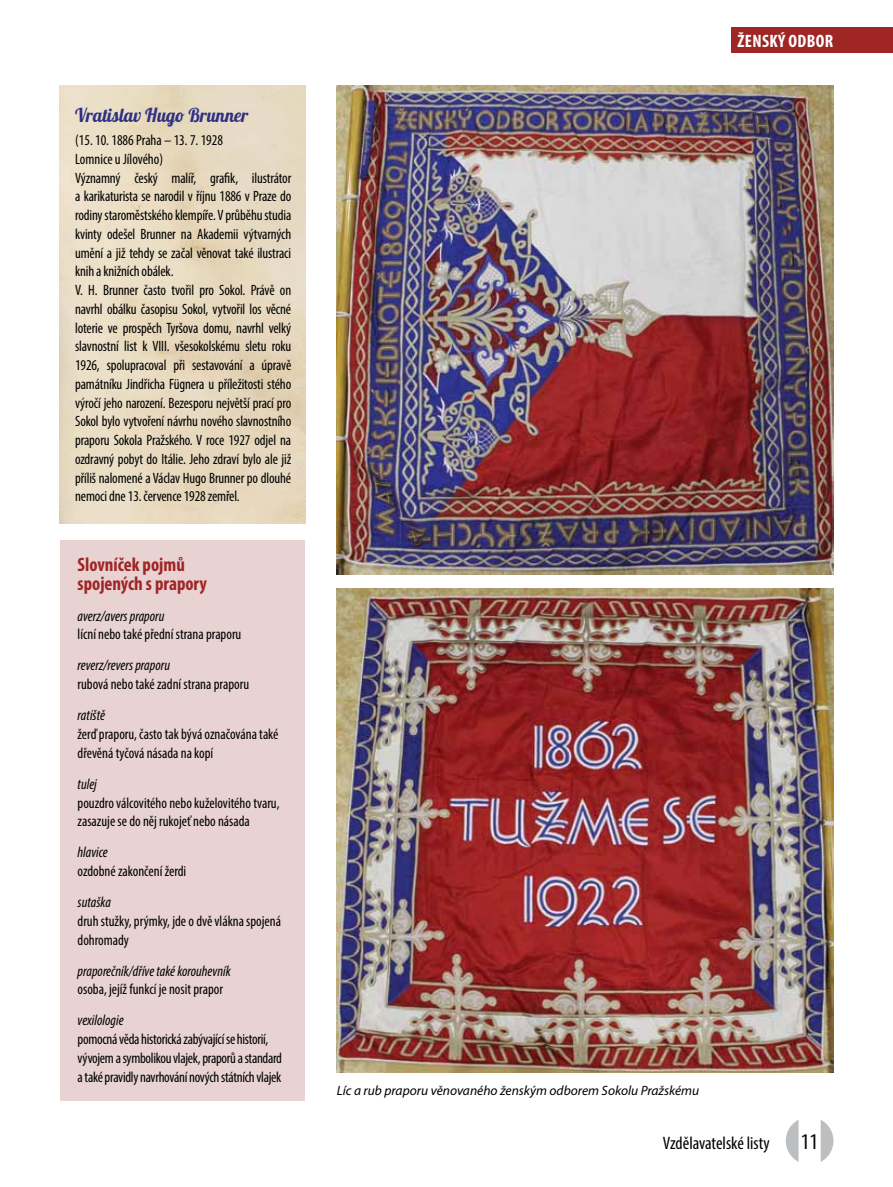
<style>
.page{position:relative;width:893px;height:1187px;background:#fff}
.page>*{position:absolute;margin:0;border:0;box-sizing:border-box;transform-origin:0 0}
.t1{font:condensed 22.5px "Myriad Pro";color:#000}
.t2{font:700 condensed 19.5px/18.8px "Myriad Pro";color:#a02525}
.t3{font:18.75px "Lobster";color:#2e3182}
.t4{font:condensed 18px "Myriad Pro";letter-spacing:-.005em;color:#000}
.t5{font:700 condensed 18px "Myriad Pro";letter-spacing:.02em;color:#fff}
.t6{font:condensed 15px/18.8px "Myriad Pro";letter-spacing:-.01em;color:#000}
.t7{font:italic condensed 15px "Myriad Pro";color:#000}
.t8{font:italic 13.5px "Myriad Pro";color:#000}
</style>
<div class="page">
<div style="left:60px;top:540px;width:245px;height:561px;background:#e8d2d2"></div>
<img style="left:337px;top:86px;width:496px;height:488px">
<img style="left:337px;top:588px;width:496px;height:484px">
<svg style="left:786px;top:1120px;width:47px;height:41px"></svg>
<div style="left:731px;top:28px;width:162px;height:25px;background:#a02525"></div>
<p class="t3" style="left:75px;top:103px;width:175px">Vratislav Hugo Brunner</p>
<p class="t6" style="left:75px;top:130px;width:218px">(15. 10. 1886 Praha – 13. 7. 1928<br>Lomnice u Jílového)<br>Významný český malíř, grafik, ilustrátor a karikaturista se narodil v říjnu 1886 v Praze do rodiny staroměstského klempíře. V průběhu studia kvinty odešel Brunner na Akademii výtvarných umění a již tehdy se začal věnovat také ilustraci knih a knižních obálek.<br>V. H. Brunner často tvořil pro Sokol. Právě on navrhl obálku časopisu Sokol, vytvořil los věcné loterie ve prospěch Tyršova domu, navrhl velký slavnostní list k VIII . všesokolskému sletu roku 1926, spolupracoval při sestavování a úpravě památníku Jindřicha Fügnera u příležitosti stého výročí jeho narození. Bezesporu největší prací pro Sokol bylo vytvoření návrhu nového slavnostního praporu Sokola Pražského. V roce 1927 odjel na ozdravný pobyt do Itálie. Jeho zdraví bylo ale již příliš nalomené a Václav Hugo Brunner po dlouhé nemoci dne 13. července 1928 zemřel.</p>
<h2 class="t2" style="left:78px;top:554px;width:131px">Slovníček pojmů spojených s prapory</h2>
<p class="t7" style="left:78px;top:606px;width:88px">averz/avers praporu</p>
<p class="t6" style="left:78px;top:625px;width:165px">lícní nebo také přední strana praporu</p>
<p class="t7" style="left:78px;top:656px;width:94px">reverz/revers praporu</p>
<p class="t6" style="left:78px;top:674px;width:173px">rubová nebo také zadní strana praporu</p>
<p class="t7" style="left:78px;top:706px;width:29px">ratiště</p>
<p class="t6" style="left:78px;top:724px;width:202px">žerď praporu, často tak bývá označována také dřevěná tyčová násada na kopí</p>
<p class="t7" style="left:78px;top:774px;width:21px">tulej</p>
<p class="t6" style="left:78px;top:793px;width:203px">pouzdro válcovitého nebo kuželovitého tvaru, zasazuje se do něj rukojeť nebo násada</p>
<p class="t7" style="left:78px;top:843px;width:32px">hlavice</p>
<p class="t6" style="left:78px;top:861px;width:110px">ozdobné zakončení žerdi</p>
<p class="t7" style="left:78px;top:893px;width:35px">sutaška</p>
<p class="t6" style="left:78px;top:911px;width:205px">druh stužky, prýmky, jde o dvě vlákna spojená dohromady</p>
<p class="t7" style="left:78px;top:961px;width:155px">praporečník/dříve také korouhevník</p>
<p class="t6" style="left:78px;top:979px;width:147px">osoba, jejíž funkcí je nosit prapor</p>
<p class="t7" style="left:78px;top:1011px;width:47px">vexilologie</p>
<p class="t6" style="left:78px;top:1029px;width:206px">pomocná věda historická zabývající se historií, vývojem a symbolikou vlajek, praporů a standard a také pravidly navrhování nových státních vlajek</p>
<p class="t5" style="left:738px;top:30px;width:97px">ženský odbor</p>
<p class="t8" style="left:337px;top:1082px;width:364px">Líc a rub praporu věnovaného ženským odborem Sokolu Pražskému</p>
<p class="t4" style="left:663px;top:1132px;width:108px">Vzdělavatelské listy</p>
<h1 class="t1" style="left:801px;top:1127px;width:19px">11</h1>
</div>
